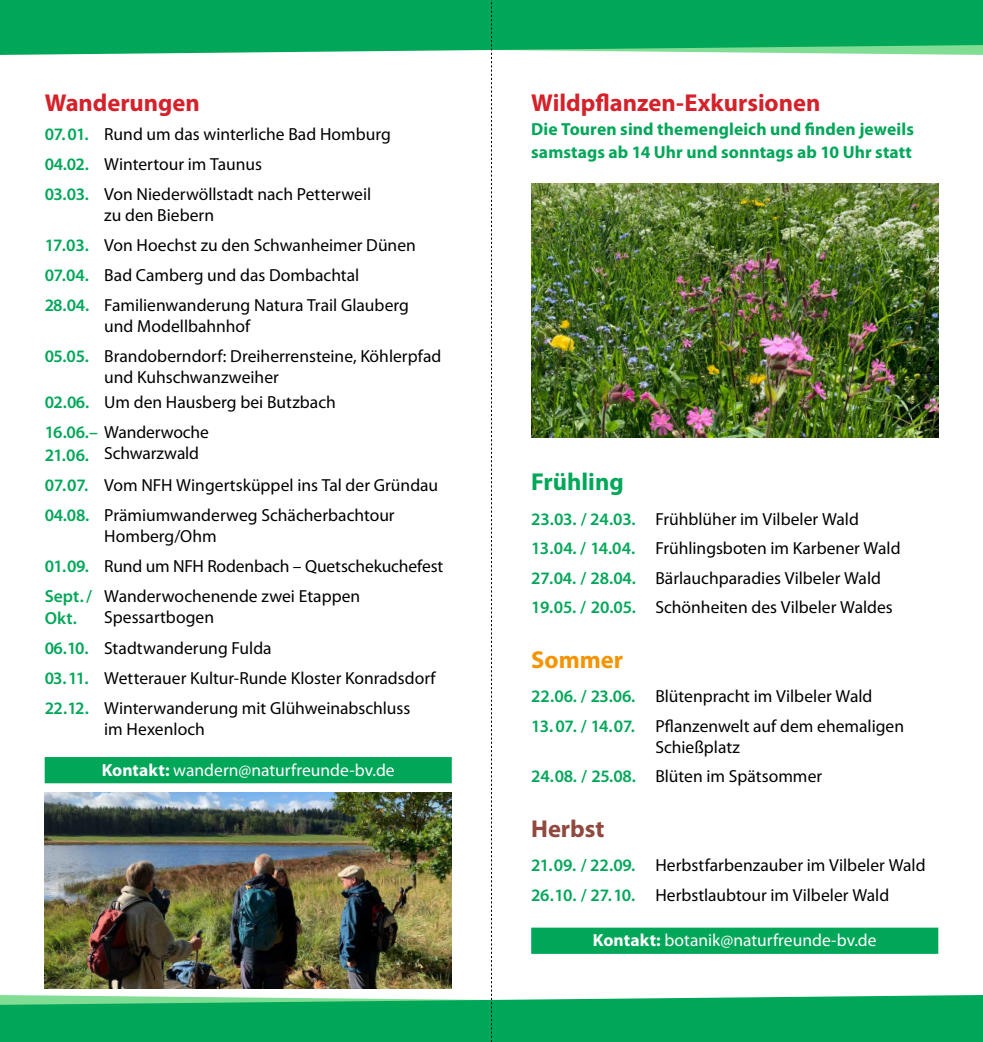
<style>
.page{position:relative;width:983px;height:1042px;background:#fff}
.page>*{position:absolute;margin:0;border:0;box-sizing:border-box;transform-origin:0 0}
.t1{font:700 24.5px "Myriad Pro";color:#d4212a}
.t2{font:700 24.5px "Myriad Pro";color:#00a758}
.t3{font:700 24.5px "Myriad Pro";color:#f59300}
.t4{font:700 24.5px "Myriad Pro";color:#90493f}
.t5{font:17.5px/29.9px "Myriad Pro";color:#000}
.t6{font:700 17.5px/22.8px "Myriad Pro";letter-spacing:.005em;color:#00a758}
.t7{font:17.5px "Myriad Pro";color:#fff}
.t8{font:600 17.5px/22.8px "Myriad Pro";letter-spacing:.01em;color:#00a758}
.s1{font-weight:600;color:#00a758}
.s2{font-weight:400;color:#000}
.s3{font-weight:700}
</style>
<div class="page">
<img style="left:0;top:0;width:982px;height:1042px">
<h1 class="t1" style="left:45px;top:87px;width:157px">Wanderungen</h1>
<p class="t5" style="left:45px;top:119px;width:347px"><span class="s1">07.01.</span> Rund um das winterliche Bad Homburg<br><span class="s1">04.02.</span> Wintertour im Taunus<br><span class="s1">03.03.</span> Von Niederwöllstadt nach Petterweil</p>
<p class="t5" style="left:45px;top:200px;width:372px;text-indent:60px">zu den Biebern<br><span class="s1">17.03.</span> Von Hoechst zu den Schwanheimer Dünen <span class="s1">07.04.</span> Bad Camberg und das Dombachtal<br><span class="s1">28.04.</span> Familienwanderung Natura Trail Glauberg</p>
<p class="t5" style="left:45px;top:311px;width:398px;text-indent:60px">und Modellbahnhof<br><span class="s1">05.05.</span> Brandoberndorf: Dreiherrensteine, Köhlerpfad</p>
<p class="t5" style="left:45px;top:364px;width:293px;line-height:25px;text-align:center">und Kuhschwanzweiher<br><span class="s1">02.06.</span> Um den Hausberg bei Butzbach</p>
<p class="t8" style="left:45px;top:420px;width:166px">16.06.– <span class="s2">Wanderwoche<br></span>21.06.</p>
<p class="t5" style="left:45px;top:437px;width:395px;line-height:31.7px;text-indent:60px">Schwarzwald<br><span class="s1">07.07.</span> Vom NFH Wingertsküppel ins Tal der Gründau</p>
<p class="t5" style="left:104px;top:504px;width:292px;line-height:21px;text-indent:-60px"><span class="s1">04.08.</span> Prämiumwanderweg Schächerbachtour<br>Homberg/Ohm</p>
<p class="t5" style="left:45px;top:550px;width:400px"><span class="s1">01.09.</span> Rund um NFH Rodenbach – Quetschekuchefest<br><span class="s1">Sept./</span></p>
<p class="t8" style="left:45px;top:606px;width:34px">Okt.</p>
<p class="t5" style="left:104px;top:585px;width:257px;line-height:21px">Wanderwochenende zwei Etappen<br>Spessartbogen</p>
<p class="t5" style="left:45px;top:633px;width:392px"><span class="s1">06.10.</span> Stadtwanderung Fulda<br><span class="s1">03.11.</span> Wetterauer Kultur-Runde Kloster Konradsdorf<br><span class="s1">22.12.</span> Winterwanderung mit Glühweinabschluss</p>
<p class="t5" style="left:104px;top:714px;width:102px">im Hexenloch</p>
<p class="t7" style="left:102px;top:759px;width:294px"><span class="s3">Kontakt:</span> wandern@naturfreunde-bv.de</p>
<h1 class="t1" style="left:531px;top:87px;width:290px">Wildpflanzen-Exkursionen</h1>
<p class="t6" style="left:531px;top:118px;width:384px">Die Touren sind themengleich und finden jeweils samstags ab 14 Uhr und sonntags ab 10 Uhr statt</p>
<h1 class="t2" style="left:531px;top:466px;width:94px">Frühling</h1>
<p class="t5" style="left:531px;top:504px;width:371px"><span class="s1">23.03. / 24.03.</span> Frühblüher im Vilbeler Wald <span class="s1">13.04. / 14.04.</span> Frühlingsboten im Karbener Wald <span class="s1">27.04. / 28.04.</span> Bärlauchparadies Vilbeler Wald <span class="s1">19.05. / 20.05.</span> Schönheiten des Vilbeler Waldes</p>
<h1 class="t3" style="left:531px;top:643px;width:93px">Sommer</h1>
<p class="t5" style="left:531px;top:681px;width:343px"><span class="s1">22.06. / 23.06.</span> Blütenpracht im Vilbeler Wald</p>
<p class="t5" style="left:655px;top:715px;width:250px;line-height:21px;text-indent:-124px"><span class="s1">13. 07. / 14.07.</span> Pflanzenwelt auf dem ehemaligen<br>Schießplatz</p>
<p class="t5" style="left:531px;top:761px;width:292px"><span class="s1">24.08. / 25.08.</span> Blüten im Spätsommer</p>
<h1 class="t4" style="left:531px;top:812px;width:75px">Herbst</h1>
<p class="t5" style="left:531px;top:850px;width:396px;line-height:29.4px"><span class="s1">21.09. / 22.09.</span> Herbstfarbenzauber im Vilbeler Wald<br><span class="s1">26.10. / 27.10.</span> Herbstlaubtour im Vilbeler Wald</p>
<p class="t7" style="left:592px;top:930px;width:285px"><span class="s3">Kontakt:</span> botanik@naturfreunde-bv.de</p>
</div>
